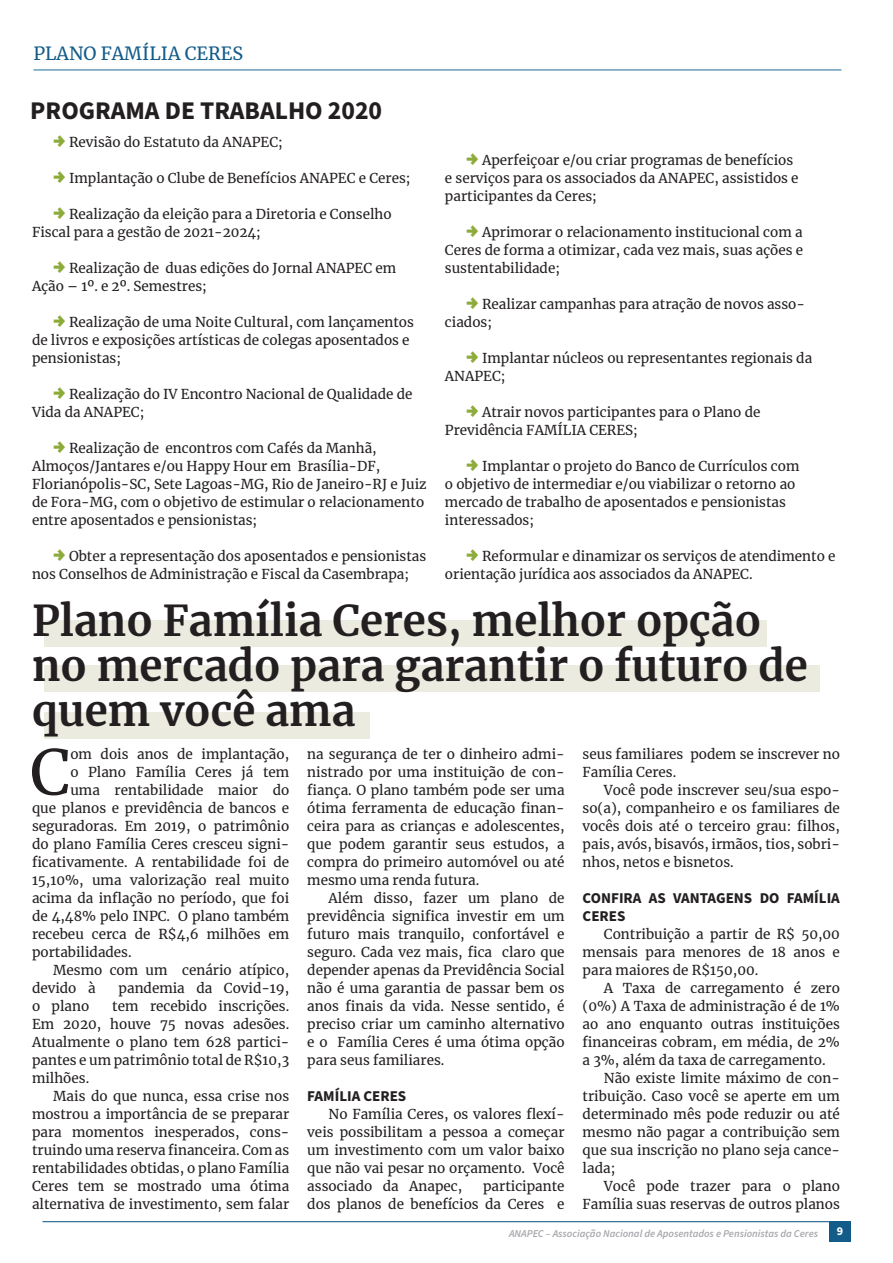
<style>
.page{position:relative;width:893px;height:1263px;background:#fff}
.page>*{position:absolute;margin:0;border:0;box-sizing:border-box;transform-origin:0 0}
.t1{font:61.95px "Merriweather";color:#231f20}
.t2{font:700 42px/45px "Merriweather";color:#231f20}
.t3{font:700 25.5px "Source Sans Pro";color:#231f20}
.t4{font:18px "Merriweather";color:#135b89}
.t5{font:700 15px/18px "Source Sans Pro";color:#231f20}
.t6{font:13.5px/18px "Merriweather";color:#231f20}
.t7{font:700 12px "Source Sans Pro";color:#fff}
.t8{font:italic 600 10.5px "Source Sans Pro";color:#a8a9ad}
.s1{font-family:"Regular";font-weight:900;font-size:16.5px;color:#8cab38}
</style>
<div class="page">
<hr style="left:43px;top:1221px;width:807px;height:1px;background:#135b89">
<div style="left:829px;top:1221px;width:21px;height:21px;background:#135b89"></div>
<hr style="left:34px;top:69px;width:807px;height:2px;background:#679eb9">
<div style="left:45px;top:621px;width:722px;height:26px;background:#ebebe0"></div>
<div style="left:45px;top:666px;width:775px;height:26px;background:#ebebe0"></div>
<div style="left:45px;top:712px;width:325px;height:26px;background:#ebebe0"></div>
<h3 class="t4" style="left:34px;top:41px;width:211px">PLANO FAMÍLIA CERES</h3>
<h3 class="t3" style="left:30px;top:93px;width:353px">PROGRAMA DE TRABALHO 2020</h3>
<p class="t6" style="left:53px;top:132px;width:231px"><span class="s1">&gt;</span> Revisão do Estatuto da ANAPEC;</p>
<p class="t6" style="left:53px;top:168px;width:359px"><span class="s1">&gt;</span> Implantação o Clube de Benefícios ANAPEC e Ceres;</p>
<p class="t6" style="left:32px;top:204px;width:361px;text-indent:21px"><span class="s1">&gt;</span> Realização da eleição para a Diretoria e Conselho<br>Fiscal para a gestão de 2021-2024;</p>
<p class="t6" style="left:32px;top:258px;width:366px;text-indent:21px"><span class="s1">&gt;</span> Realização de duas edições do Jornal ANAPEC em<br>Ação – 1º. e 2º. Semestres;</p>
<p class="t6" style="left:32px;top:312px;width:383px;text-indent:21px"><span class="s1">&gt;</span> Realização de uma Noite Cultural, com lançamentos de livros e exposições artísticas de colegas aposentados e pensionistas;</p>
<p class="t6" style="left:32px;top:384px;width:382px;text-indent:21px"><span class="s1">&gt;</span> Realização do IV Encontro Nacional de Qualidade de<br>Vida da ANAPEC;</p>
<p class="t6" style="left:32px;top:438px;width:396px;text-indent:21px"><span class="s1">&gt;</span> Realização de encontros com Cafés da Manhã, Almoços/Jantares e/ou Happy Hour em Brasília-DF, Florianópolis-SC, Sete Lagoas-MG, Rio de Janeiro-RJ e Juiz de Fora-MG, com o objetivo de estimular o relacionamento entre aposentados e pensionistas;</p>
<p class="t6" style="left:32px;top:546px;width:396px;text-indent:21px"><span class="s1">&gt;</span> Obter a representação dos aposentados e pensionistas nos Conselhos de Administração e Fiscal da Casembrapa;</p>
<p class="t6" style="left:445px;top:150px;width:355px;text-indent:21px"><span class="s1">&gt;</span> Aperfeiçoar e/ou criar programas de benefícios e serviços para os associados da ANAPEC, assistidos e participantes da Ceres;</p>
<p class="t6" style="left:445px;top:222px;width:360px;text-align:justify;text-indent:21px"><span class="s1">&gt;</span> Aprimorar o relacionamento institucional com a Ceres de forma a otimizar, cada vez mais, suas ações e sustentabilidade;</p>
<p class="t6" style="left:445px;top:294px;width:361px;text-indent:21px"><span class="s1">&gt;</span> Realizar campanhas para atração de novos asso&shy;ciados;</p>
<p class="t6" style="left:445px;top:348px;width:369px;text-indent:21px"><span class="s1">&gt;</span> Implantar núcleos ou representantes regionais da<br>ANAPEC;</p>
<p class="t6" style="left:445px;top:402px;width:317px;text-indent:21px"><span class="s1">&gt;</span> Atrair novos participantes para o Plano de<br>Previdência FAMÍLIA CERES;</p>
<p class="t6" style="left:445px;top:456px;width:356px;text-indent:21px"><span class="s1">&gt;</span> Implantar o projeto do Banco de Currículos com o objetivo de intermediar e/ou viabilizar o retorno ao mercado de trabalho de aposentados e pensionistas interessados;</p>
<p class="t6" style="left:445px;top:546px;width:392px;text-indent:21px"><span class="s1">&gt;</span> Reformular e dinamizar os serviços de atendimento e orientação jurídica aos associados da ANAPEC.</p>
<h2 class="t2" style="left:32px;top:597px;width:777px">Plano Família Ceres, melhor opção no mercado para garantir o futuro de quem você ama</h2>
<h1 class="t1" style="left:30px;top:729px;width:42px">C</h1>
<p class="t6" style="left:70px;top:744px;width:220px">om dois anos de implantação,</p>
<p class="t6" style="left:583px;top:744px;width:259px">seus familiares podem se inscrever no<br>Família Ceres.</p>
<p class="t6" style="left:583px;top:780px;width:259px;text-align:justify;text-indent:21px">Você pode inscrever seu/sua espo&shy;so(a), companheiro e os familiares de vocês dois até o terceiro grau: filhos, pais, avós, bisavós, irmãos, tios, sobri&shy;nhos, netos e bisnetos.</p>
<p class="t5" style="left:583px;top:889px;width:259px">CONFIRA AS VANTAGENS DO FAMÍLIA<br>CERES</p>
<p class="t6" style="left:583px;top:924px;width:259px;text-align:justify;text-indent:21px">Contribuição a partir de R$ 50,00 mensais para menores de 18 anos e para maiores de R$150,00.</p>
<p class="t6" style="left:583px;top:978px;width:259px;text-align:justify;text-indent:21px">A Taxa de carregamento é zero (0%) A Taxa de administração é de 1% ao ano enquanto outras instituições financeiras cobram, em média, de 2% a 3%, além da taxa de carregamento.</p>
<p class="t6" style="left:583px;top:1068px;width:259px;text-align:justify;text-indent:21px">Não existe limite máximo de con&shy;tribuição. Caso você se aperte em um determinado mês pode reduzir ou até mesmo não pagar a contribuição sem que sua inscrição no plano seja cance&shy;lada;</p>
<p class="t6" style="left:583px;top:1176px;width:259px;text-align:right">Você pode trazer para o plano<br>Família suas reservas de outros planos</p>
<p class="t6" style="left:307px;top:744px;width:259px;text-align:justify">na segurança de ter o dinheiro admi&shy;nistrado por uma instituição de con&shy;fiança. O plano também pode ser uma ótima ferramenta de educação finan&shy;ceira para as crianças e adolescentes, que podem garantir seus estudos, a compra do primeiro automóvel ou até mesmo uma renda futura.</p>
<p class="t6" style="left:307px;top:888px;width:259px;text-align:justify;text-indent:21px">Além disso, fazer um plano de previdência significa investir em um futuro mais tranquilo, confortável e seguro. Cada vez mais, fica claro que depender apenas da Previdência Social não é uma garantia de passar bem os anos finais da vida. Nesse sentido, é preciso criar um caminho alternativo e o Família Ceres é uma ótima opção para seus familiares.</p>
<p class="t5" style="left:307px;top:1087px;width:100px">FAMÍLIA CERES</p>
<p class="t6" style="left:307px;top:1104px;width:259px;text-align:justify;text-indent:21px">No Família Ceres, os valores flexí&shy;veis possibilitam a pessoa a começar um investimento com um valor baixo que não vai pesar no orçamento. Você associado da Anapec,</p>
<p class="t6" style="left:70px;top:762px;width:220px">o Plano Família Ceres já tem</p>
<p class="t6" style="left:70px;top:780px;width:220px">uma rentabilidade maior do</p>
<p class="t6" style="left:32px;top:798px;width:259px">que planos e previdência de bancos e</p>
<p class="t6" style="left:32px;top:816px;width:259px">seguradoras. Em 2019, o patrimônio</p>
<p class="t6" style="left:32px;top:834px;width:259px">do plano Família Ceres cresceu signi-</p>
<p class="t6" style="left:32px;top:852px;width:259px">ficativamente. A rentabilidade foi de</p>
<p class="t6" style="left:32px;top:870px;width:259px">15,10%, uma valorização real muito</p>
<p class="t6" style="left:32px;top:888px;width:259px">acima da inflação no período, que foi</p>
<p class="t6" style="left:32px;top:906px;width:259px">de 4,48% pelo INPC. O plano também</p>
<p class="t6" style="left:32px;top:924px;width:259px">recebeu cerca de R$4,6 milhões em</p>
<p class="t6" style="left:32px;top:942px;width:101px">portabilidades.</p>
<p class="t6" style="left:53px;top:960px;width:238px">Mesmo com um cenário atípico,</p>
<p class="t6" style="left:32px;top:978px;width:65px">devido à</p>
<p class="t6" style="left:119px;top:978px;width:172px">pandemia da Covid-19,</p>
<p class="t6" style="left:32px;top:996px;width:59px">o plano</p>
<p class="t6" style="left:32px;top:996px;width:259px;text-align:justify;text-indent:80px">tem recebido inscrições.<br>Em 2020, houve 75 novas adesões.<br>Atualmente o plano tem 628 partici&shy;pantes e um patrimônio total de R$10,3 milhões.</p>
<p class="t6" style="left:32px;top:1086px;width:259px;text-align:justify;text-indent:21px">Mais do que nunca, essa crise nos mostrou a importância de se preparar para momentos inesperados, cons&shy;truindo uma reserva financeira. Com as rentabilidades obtidas, o plano Família Ceres tem se mostrado uma ótima alternativa de investimento, sem falar</p>
<p class="t6" style="left:307px;top:1176px;width:259px;text-align:right">participante<br>dos planos de benefícios da Ceres e</p>
<p class="t8" style="left:509px;top:1226px;width:311px">ANAPEC – Associação Nacional de Aposentados e Pensionistas da Ceres</p>
<p class="t7" style="left:837px;top:1223px;width:8px">9</p>
</div>
